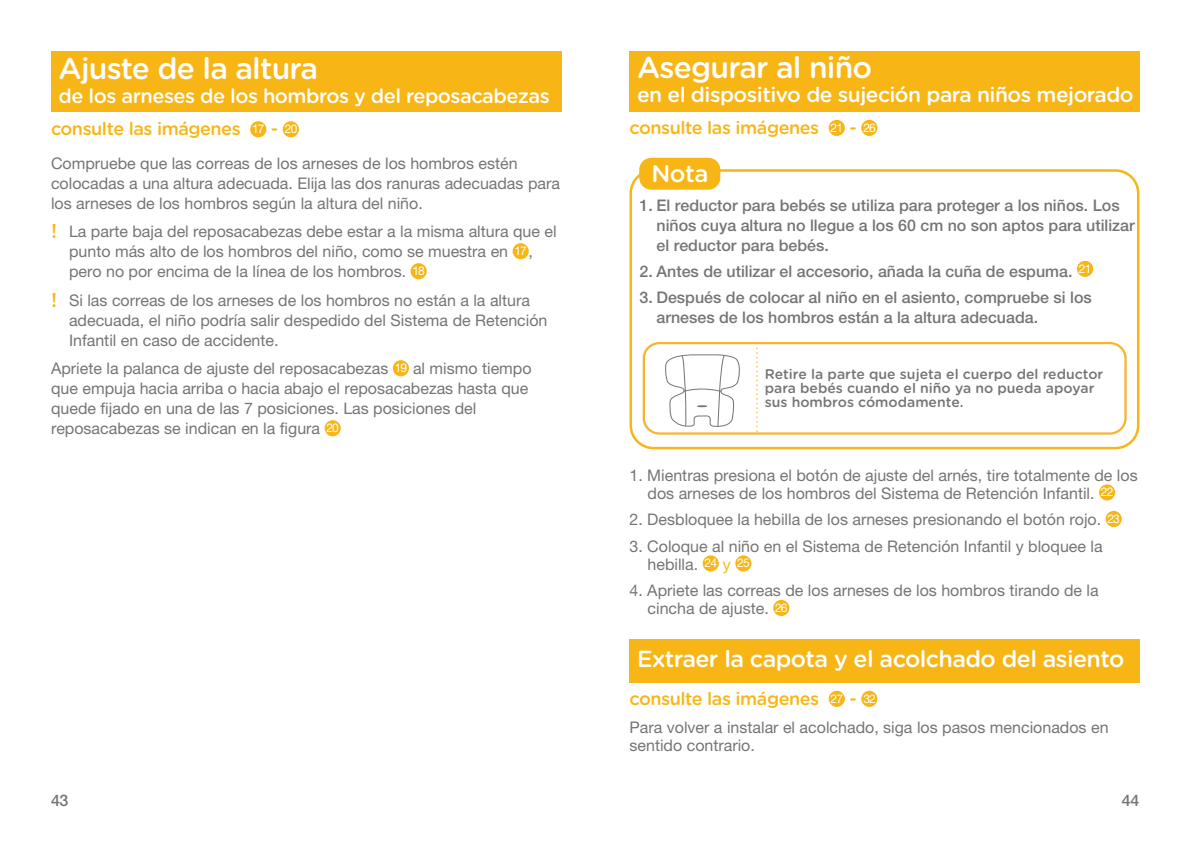
<style>
.page{position:relative;width:1191px;height:842px;background:#fff}
.page>*{position:absolute;margin:0;border:0;box-sizing:border-box;transform-origin:0 0}
.t1{font:500 30px "Gotham Rounded";letter-spacing:-.025em;color:#fff}
.t2{font:500 24px "Gotham Rounded";color:#fff}
.t3{font:500 23.2px "Gotham Rounded";letter-spacing:-.025em;color:#fff}
.t4{font:500 21px "Gotham Rounded";letter-spacing:-.025em;color:#fff}
.t5{font:500 20px "Gotham Rounded";letter-spacing:-.025em;color:#fff}
.t6{font:500 18px "Gotham Rounded";letter-spacing:-.025em;color:#f8b616}
.t7{font:16px/20px "Helvetica Neue LT Std";color:#767575}
.t8{font:500 16px/20px "Helvetica Neue LT Std";color:#767575}
.t9{font:500 14.2px/13.4px "Gotham Rounded";color:#6f6f73}
.t10{font:500 14px/14px "Gotham Rounded";color:#767575}
.s1{font-family:"Helvetica Neue LT Std";font-weight:400;font-size:12px;color:#fff}
.s2{font-family:"Gotham Rounded";font-weight:500;font-size:20px;color:#f8b616}
.s3{font-size:12px;color:#fff}
.s4{color:#f8b616}
</style>
<div class="page">
<div style="left:51px;top:51px;width:510px;height:60px;background:#f8b616"></div>
<div style="left:250px;top:121px;width:16px;height:16px;background:#f8b616;border-radius:50%"></div>
<div style="left:283px;top:121px;width:16px;height:16px;background:#f8b616;border-radius:50%"></div>
<div style="left:512px;top:243px;width:17px;height:16px;background:#f8b616;border-radius:50%"></div>
<div style="left:410px;top:263px;width:17px;height:16px;background:#f8b616;border-radius:50%"></div>
<div style="left:393px;top:360px;width:16px;height:16px;background:#f8b616;border-radius:50%"></div>
<div style="left:325px;top:420px;width:16px;height:16px;background:#f8b616;border-radius:50%"></div>
<div style="left:629px;top:169px;width:510px;height:280px;border:2px solid #f8b616;border-radius:23px"></div>
<div style="left:1077px;top:261px;width:16px;height:16px;background:#f8b616;border-radius:50%"></div>
<div style="left:640px;top:159px;width:79px;height:30px;background:#f8b616;border-radius:11px"></div>
<div style="left:639px;top:158px;width:81px;height:32px;border:1px solid #f8b616;border-radius:11px"></div>
<svg style="left:642px;top:342px;width:485px;height:93px"></svg>
<svg style="left:756px;top:348px;width:1px;height:85px"></svg>
<svg style="left:664px;top:354px;width:77px;height:81px"></svg>
<div style="left:629px;top:51px;width:511px;height:60px;background:#f8b616"></div>
<div style="left:828px;top:120px;width:17px;height:16px;background:#f8b616;border-radius:50%"></div>
<div style="left:861px;top:120px;width:16px;height:16px;background:#f8b616;border-radius:50%"></div>
<div style="left:1099px;top:484px;width:16px;height:16px;background:#f8b616;border-radius:50%"></div>
<div style="left:1105px;top:511px;width:16px;height:16px;background:#f8b616;border-radius:50%"></div>
<div style="left:702px;top:555px;width:17px;height:16px;background:#f8b616;border-radius:50%"></div>
<div style="left:735px;top:555px;width:16px;height:16px;background:#f8b616;border-radius:50%"></div>
<div style="left:773px;top:600px;width:16px;height:16px;background:#f8b616;border-radius:50%"></div>
<div style="left:629px;top:639px;width:511px;height:44px;background:#f8b616"></div>
<div style="left:828px;top:691px;width:17px;height:16px;background:#f8b616;border-radius:50%"></div>
<div style="left:861px;top:691px;width:16px;height:16px;background:#f8b616;border-radius:50%"></div>
<div style="left:765px;top:351px;width:340px;height:72px;background:#fff"></div>
<h1 class="t1" style="left:59px;top:47px;width:261px">Ajuste de la altura</h1>
<p class="t5" style="left:59px;top:81px;width:492px">de los arneses de los hombros y del reposacabezas</p>
<p class="t6" style="left:51px;top:116px;width:248px">consulte las imágenes <span class="s1">17</span> - <span class="s1">20</span></p>
<p class="t7" style="left:51px;top:153px;width:510px">Compruebe que las correas de los arneses de los hombros estén colocadas a una altura adecuada. Elija las dos ranuras adecuadas para los arneses de los hombros según la altura del niño.</p>
<p class="t7" style="left:69px;top:221px;width:489px;text-indent:-18px"><span class="s2">!</span> La parte baja del reposacabezas debe estar a la misma altura que el punto más alto de los hombros del niño, como se muestra en <span class="s3">17</span>, pero no por encima de la línea de los hombros. <span class="s3">18</span></p>
<p class="t7" style="left:69px;top:290px;width:480px;text-indent:-18px"><span class="s2">!</span> Si las correas de los arneses de los hombros no están a la altura adecuada, el niño podría salir despedido del Sistema de Retención<br>Infantil en caso de accidente.</p>
<p class="t7" style="left:51px;top:358px;width:482px">Apriete la palanca de ajuste del reposacabezas <span class="s3">19</span> al mismo tiempo que empuja hacia arriba o hacia abajo el reposacabezas hasta que quede fijado en una de las 7 posiciones. Las posiciones del reposacabezas se indican en la figura <span class="s3">20</span></p>
<h1 class="t1" style="left:637px;top:46px;width:237px">Asegurar al niño</h1>
<h3 class="t4" style="left:637px;top:79px;width:498px">en el dispositivo de sujeción para niños mejorado</h3>
<p class="t6" style="left:629px;top:115px;width:248px">consulte las imágenes <span class="s1">21</span> - <span class="s1">26</span></p>
<h2 class="t2" style="left:651px;top:156px;width:58px">Nota</h2>
<p class="t8" style="left:656px;top:195px;width:480px;text-indent:-17px">1. El reductor para bebés se utiliza para proteger a los niños. Los niños cuya altura no llegue a los 60 cm no son aptos para utilizar el reductor para bebés.</p>
<p class="t8" style="left:639px;top:261px;width:453px">2. Antes de utilizar el accesorio, añada la cuña de espuma. <sup>21</sup></p>
<p class="t8" style="left:656px;top:287px;width:437px;text-indent:-17px">3. Después de colocar al niño en el asiento, compruebe si los arneses de los hombros están a la altura adecuada.</p>
<p class="t10" style="left:765px;top:366px;width:340px">Retire la parte que sujeta el cuerpo del reductor para bebés cuando el niño ya no pueda apoyar sus hombros cómodamente.</p>
<p class="t9" style="left:764px;top:367px;width:318px">Remove the body portion of the infant insert when the infant’s shoulders no longer fit comfortably.</p>
<p class="t7" style="left:629px;top:466px;width:509px;line-height:18px;text-align:center">1. Mientras presiona el botón de ajuste del arnés, tire totalmente de los dos arneses de los hombros del Sistema de Retención Infantil. <span class="s3">22</span></p>
<p class="t7" style="left:629px;top:509px;width:492px">2. Desbloquee la hebilla de los arneses presionando el botón rojo. <span class="s3">23</span></p>
<p class="t7" style="left:647px;top:537px;width:456px;line-height:18px;text-indent:-18px">3. Coloque al niño en el Sistema de Retención Infantil y bloquee la hebilla. <span class="s3">24</span> <span class="s4">y</span> <span class="s3">25</span></p>
<p class="t7" style="left:647px;top:581px;width:453px;line-height:18px;text-indent:-18px">4. Apriete las correas de los arneses de los hombros tirando de la cincha de ajuste. <span class="s3">26</span></p>
<h3 class="t3" style="left:637px;top:642px;width:489px">Extraer la capota y el acolchado del asiento</h3>
<p class="t6" style="left:629px;top:686px;width:248px">consulte las imágenes <span class="s1">27</span> - <span class="s1">32</span></p>
<p class="t7" style="left:629px;top:718px;width:480px;line-height:18px">Para volver a instalar el acolchado, siga los pasos mencionados en sentido contrario.</p>
<p class="t8" style="left:51px;top:790px;width:19px">43</p>
<p class="t8" style="left:1121px;top:790px;width:19px">44</p>
</div>
